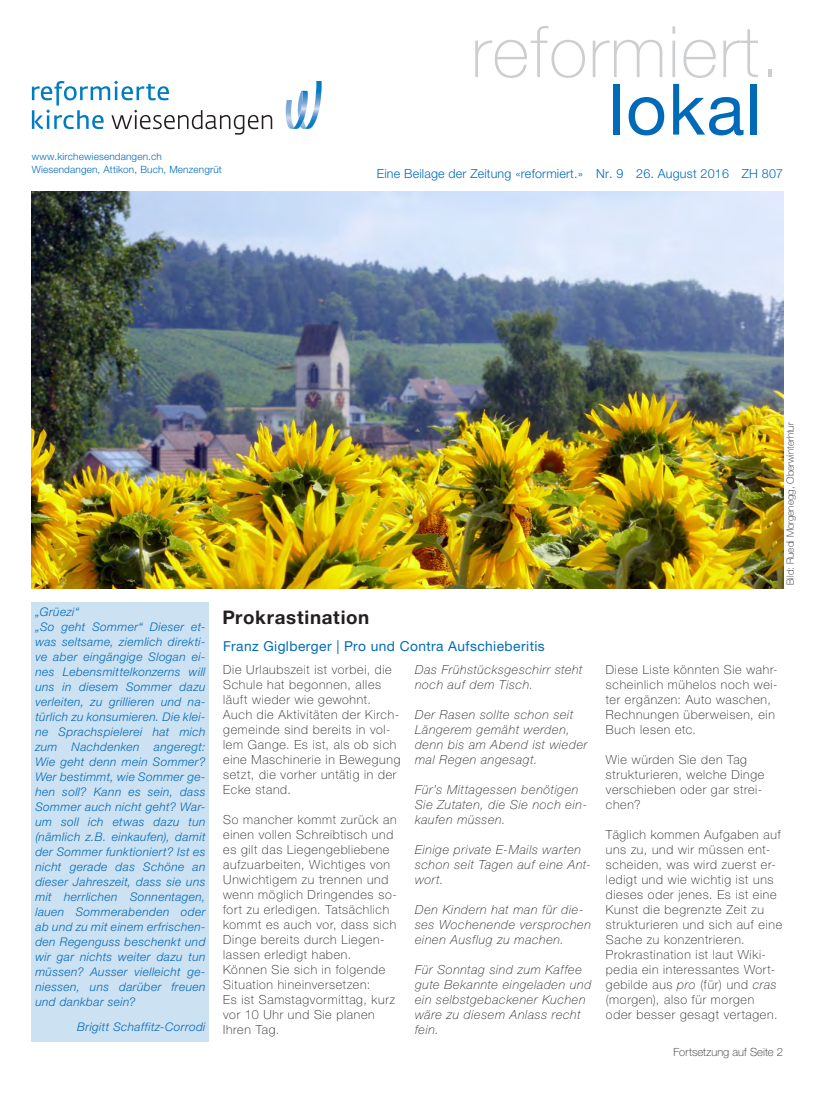
<style>
.page{position:relative;width:815px;height:1106px;background:#fff}
.page>*{position:absolute;margin:0;border:0;box-sizing:border-box;transform-origin:0 0}
.t1{font:100 71px "Helvetica Neue LT Pro";letter-spacing:.02em;color:#cdced0}
.t2{font:71px "Helvetica Neue LT Pro";letter-spacing:.02em;color:#006ab8}
.t3{font:700 18.75px "Helvetica Neue LT Pro";letter-spacing:.035em;color:#231f20}
._01_Lead{font:13.75px "Helvetica Neue LT Pro";letter-spacing:.03em;color:#006ab8}
.t4{font:100 12.5px/15px "Helvetica Neue LT Pro";letter-spacing:.055em;color:#231f20}
.t5{font:italic 100 12.5px/15px "Helvetica Neue LT Pro";letter-spacing:.055em;color:#231f20}
.t6{font:300 12.5px "Helvetica Neue LT Pro";letter-spacing:.015em;color:#006ab8}
.t7{font:italic 300 11.88px/15px "Helvetica Neue LT Pro";letter-spacing:.035em;color:#006ab8;text-align:justify}
._00_Autor{font:100 11.25px "Helvetica Neue LT Pro";letter-spacing:.005em;color:#231f20}
.t8{font:300 10px "Helvetica Neue LT Pro";letter-spacing:.015em;color:#006ab8}
._00_Bildnachweis{font:100 10px "Helvetica Neue LT Pro";color:#231f20}
.s1{font-style:italic}
</style>
<div class="page">
<div style="left:32px;top:602px;width:177px;height:440px;background:#cce1f1"></div>
<svg style="left:32px;top:80px;width:240px;height:55px"></svg>
<svg style="left:286px;top:81px;width:36px;height:48px"></svg>
<img style="left:32px;top:191px;width:751px;height:397px">
<p class="t1" style="left:471px;top:11px;width:310px">reformiert.</p>
<p class="t8" style="left:32px;top:151px;width:131px">www.kirchewiesendangen.ch</p>
<p class="t8" style="left:32px;top:163px;width:191px">Wiesendangen, Attikon, Buch, Menzengrüt</p>
<p class="t2" style="left:609px;top:67px;width:154px">lokal</p>
<p class="t6" style="left:377px;top:166px;width:408px">Eine Beilage der Zeitung «reformiert.» Nr. 9 26. August 2016 ZH 807</p>
<p class="_00_Bildnachweis" style="left:784px;top:585px;width:164px;rotate:-90deg">Bild: Ruedi Morgenegg, Oberwinterhtur</p>
<p class="t7" style="left:35px;top:604px;width:45px">„Grüezi“</p>
<p class="t7" style="left:35px;top:619px;width:172px">„So geht Sommer“ Dieser et&shy;was seltsame, ziemlich direkti&shy;ve aber eingängige Slogan ei&shy;nes Lebensmittelkonzerns will uns in diesem Sommer dazu verleiten, zu grillieren und na&shy;türlich zu konsumieren. Die klei&shy;ne Sprachspielerei hat mich zum Nachdenken angeregt:<br>Wie geht denn mein Sommer?<br>Wer bestimmt, wie Sommer ge&shy;hen soll? Kann es sein, dass Sommer auch nicht geht? War&shy;um soll ich etwas dazu tun (nämlich z.B. einkaufen), damit der Sommer funktioniert? Ist es nicht gerade das Schöne an dieser Jahreszeit, dass sie uns mit herrlichen Sonnentagen, lauen Sommerabenden oder ab und zu mit einem erfrischen&shy;den Regenguss beschenkt und wir gar nichts weiter dazu tun müssen? Ausser vielleicht ge&shy;niessen, uns darüber freuen und dankbar sein?</p>
<p class="t7" style="left:77px;top:1019px;width:130px">Brigitt Schaffitz-Corrodi</p>
<p class="t3" style="left:222px;top:605px;width:149px">Prokrastination</p>
<p class="_01_Lead" style="left:223px;top:638px;width:323px">Franz Giglberger | Pro und Contra Aufschieberitis</p>
<p class="t4" style="left:223px;top:661px;width:179px">Die Urlaubszeit ist vorbei, die<br>Schule hat begonnen, alles läuft wieder wie gewohnt.<br>Auch die Aktivitäten der Kirch&shy;gemeinde sind bereits in vol&shy;lem Gange. Es ist, als ob sich eine Maschinerie in Bewegung setzt, die vorher untätig in der<br>Ecke stand.</p>
<p class="t4" style="left:223px;top:811px;width:175px">So mancher kommt zurück an einen vollen Schreibtisch und es gilt das Liegengebliebene aufzuarbeiten, Wichtiges von<br>Unwichtigem zu trennen und wenn möglich Dringendes so&shy;fort zu erledigen. Tatsächlich kommt es auch vor, dass sich<br>Dinge bereits durch Liegen&shy;lassen erledigt haben.</p>
<p class="t4" style="left:223px;top:961px;width:164px">Können Sie sich in folgende<br>Situation hineinversetzen:</p>
<p class="t4" style="left:223px;top:991px;width:173px">Es ist Samstagvormittag, kurz vor 10 Uhr und Sie planen<br>Ihren Tag.</p>
<p class="t5" style="left:415px;top:661px;width:169px">Das Frühstücksgeschirr steht noch auf dem Tisch.</p>
<p class="t5" style="left:415px;top:706px;width:174px">Der Rasen sollte schon seit<br>Längerem gemäht werden, denn bis am Abend ist wieder mal Regen angesagt.</p>
<p class="t5" style="left:415px;top:781px;width:174px">Für’s Mittagessen benötigen<br>Sie Zutaten, die Sie noch ein&shy;kaufen müssen.</p>
<p class="t5" style="left:415px;top:841px;width:177px">Einige private E-Mails warten schon seit Tagen auf eine Ant&shy;wort.</p>
<p class="t5" style="left:415px;top:901px;width:177px">Den Kindern hat man für die&shy;ses Wochenende versprochen einen Ausflug zu machen.</p>
<p class="t5" style="left:415px;top:961px;width:178px">Für Sonntag sind zum Kaffee gute Bekannte eingeladen und ein selbstgebackener Kuchen wäre zu diesem Anlass recht fein.</p>
<p class="t4" style="left:606px;top:661px;width:173px">Diese Liste könnten Sie wahr&shy;scheinlich mühelos noch wei&shy;ter ergänzen: Auto waschen,<br>Rechnungen überweisen, ein<br>Buch lesen etc.</p>
<p class="t4" style="left:606px;top:751px;width:160px">Wie würden Sie den Tag strukturieren, welche Dinge verschieben oder gar strei&shy;chen?</p>
<p class="t4" style="left:606px;top:826px;width:178px">Täglich kommen Aufgaben auf uns zu, und wir müssen ent&shy;scheiden, was wird zuerst er&shy;ledigt und wie wichtig ist uns dieses oder jenes. Es ist eine<br>Kunst die begrenzte Zeit zu strukturieren und sich auf eine<br>Sache zu konzentrieren.</p>
<p class="t4" style="left:606px;top:946px;width:173px">Prokrastination ist laut Wiki&shy;pedia ein interessantes Wort&shy;gebilde aus <span class="s1">pro</span> (für) und <span class="s1">cras </span>(morgen), also für morgen oder besser gesagt vertagen.</p>
<p class="_00_Autor" style="left:673px;top:1045px;width:111px">Fortsetzung auf Seite 2</p>
</div>
